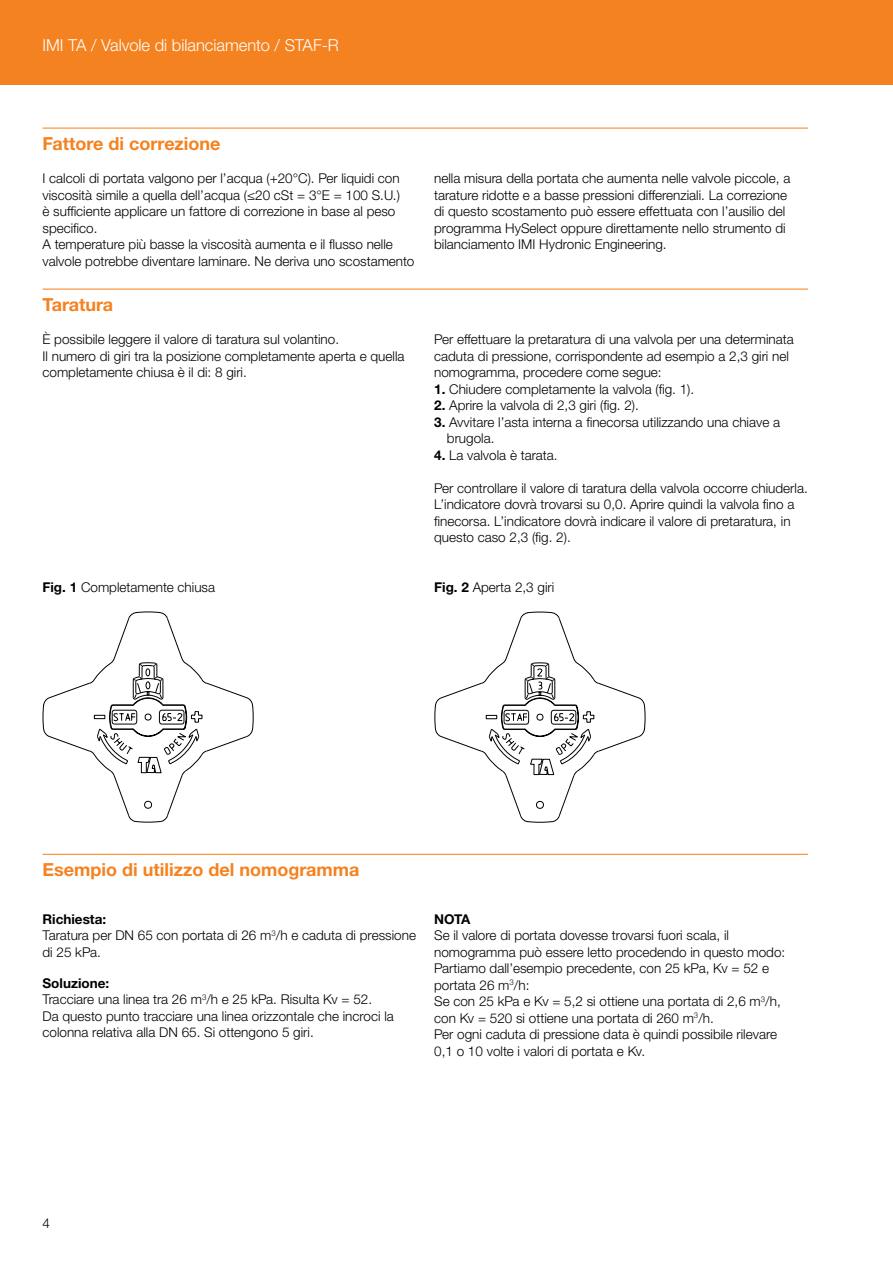
<style>
.page{position:relative;width:893px;height:1263px;background:#fff}
.page>*{position:absolute;margin:0;border:0;box-sizing:border-box;transform-origin:0 0}
.t1{font:700 18px "Helvetica Neue LTW1 G";color:#f58220}
.t2{font:300 16.5px "Helvetica Neue LTW1 G";color:#fff}
.t3{font:300 13.5px/16.5px "Helvetica Neue LTW1 G";color:#000}
.t4{font:700 13.5px "Helvetica Neue LTW1 G";color:#000}
.s1{font-weight:700}
</style>
<div class="page">
<div style="left:0;top:0;width:893px;height:85px;background:#f58220"></div>
<hr style="left:43px;top:128px;width:765px;height:1px;background:#f58220">
<hr style="left:43px;top:289px;width:765px;height:1px;background:#f58220">
<hr style="left:43px;top:854px;width:765px;height:1px;background:#f58220">
<svg style="left:43px;top:611px;width:211px;height:212px"></svg>
<svg style="left:434px;top:611px;width:211px;height:212px"></svg>
<p class="t2" style="left:43px;top:35px;width:298px">IMI TA / Valvole di bilanciamento / STAF-R</p>
<h1 class="t1" style="left:43px;top:132px;width:180px">Fattore di correzione</h1>
<p class="t3" style="left:43px;top:170px;width:373px">I calcoli di portata valgono per l’acqua (+20°C). Per liquidi con viscosità simile a quella dell’acqua (≤20 cSt = 3°E = 100 S.U.)<br>è sufficiente applicare un fattore di correzione in base al peso specifico.<br>A temperature più basse la viscosità aumenta e il flusso nelle valvole potrebbe diventare laminare. Ne deriva uno scostamento</p>
<p class="t3" style="left:434px;top:170px;width:358px">nella misura della portata che aumenta nelle valvole piccole, a tarature ridotte e a basse pressioni differenziali. La correzione di questo scostamento può essere effettuata con l’ausilio del programma HySelect oppure direttamente nello strumento di bilanciamento IMI Hydronic Engineering.</p>
<h1 class="t1" style="left:43px;top:293px;width:72px">Taratura</h1>
<p class="t3" style="left:43px;top:331px;width:363px">È possibile leggere il valore di taratura sul volantino.<br>Il numero di giri tra la posizione completamente aperta e quella completamente chiusa è il di: 8 giri.</p>
<p class="t3" style="left:434px;top:331px;width:361px">Per effettuare la pretaratura di una valvola per una determinata caduta di pressione, corrispondente ad esempio a 2,3 giri nel nomogramma, procedere come segue:</p>
<p class="t3" style="left:434px;top:381px;width:261px"><span class="s1">1.</span> Chiudere completamente la valvola (fig. 1).</p>
<p class="t3" style="left:434px;top:397px;width:206px"><span class="s1">2.</span> Aprire la valvola di 2,3 giri (fig. 2).</p>
<p class="t3" style="left:447px;top:414px;width:335px;text-indent:-13px"><span class="s1">3.</span> Avvitare l’asta interna a finecorsa utilizzando una chiave a brugola.</p>
<p class="t3" style="left:434px;top:447px;width:125px"><span class="s1">4.</span> La valvola è tarata.</p>
<p class="t3" style="left:434px;top:480px;width:375px">Per controllare il valore di taratura della valvola occorre chiuderla.<br>L’indicatore dovrà trovarsi su 0,0. Aprire quindi la valvola fino a finecorsa. L’indicatore dovrà indicare il valore di pretaratura, in questo caso 2,3 (fig. 2).</p>
<p class="t3" style="left:43px;top:579px;width:174px"><span class="s1">Fig. 1</span> Completamente chiusa</p>
<p class="t3" style="left:434px;top:579px;width:122px"><span class="s1">Fig. 2</span> Aperta 2,3 giri</p>
<h1 class="t1" style="left:43px;top:858px;width:318px">Esempio di utilizzo del nomogramma</h1>
<p class="t3" style="left:43px;top:911px;width:375px"><span class="s1">Richiesta:<br></span>Taratura per DN 65 con portata di 26 m<sup>3</sup>/h e caduta di pressione di 25 kPa.</p>
<p class="t3" style="left:43px;top:974px;width:353px"><span class="s1">Soluzione:<br></span>Tracciare una linea tra 26 m<sup>3</sup>/h e 25 kPa. Risulta Kv = 52.<br>Da questo punto tracciare una linea orizzontale che incroci la colonna relativa alla DN 65. Si ottengono 5 giri.</p>
<p class="t4" style="left:434px;top:911px;width:38px">NOTA</p>
<p class="t3" style="left:434px;top:927px;width:353px">Se il valore di portata dovesse trovarsi fuori scala, il nomogramma può essere letto procedendo in questo modo:<br>Partiamo dall’esempio precedente, con 25 kPa, Kv = 52 e portata 26 m<sup>3</sup>/h:<br>Se con 25 kPa e Kv = 5,2 si ottiene una portata di 2,6 m<sup>3</sup>/h, con Kv = 520 si ottiene una portata di 260 m<sup>3</sup>/h.<br>Per ogni caduta di pressione data è quindi possibile rilevare 0,1 o 10 volte i valori di portata e Kv.</p>
<p class="t3" style="left:43px;top:1215px;width:9px">4</p>
</div>
